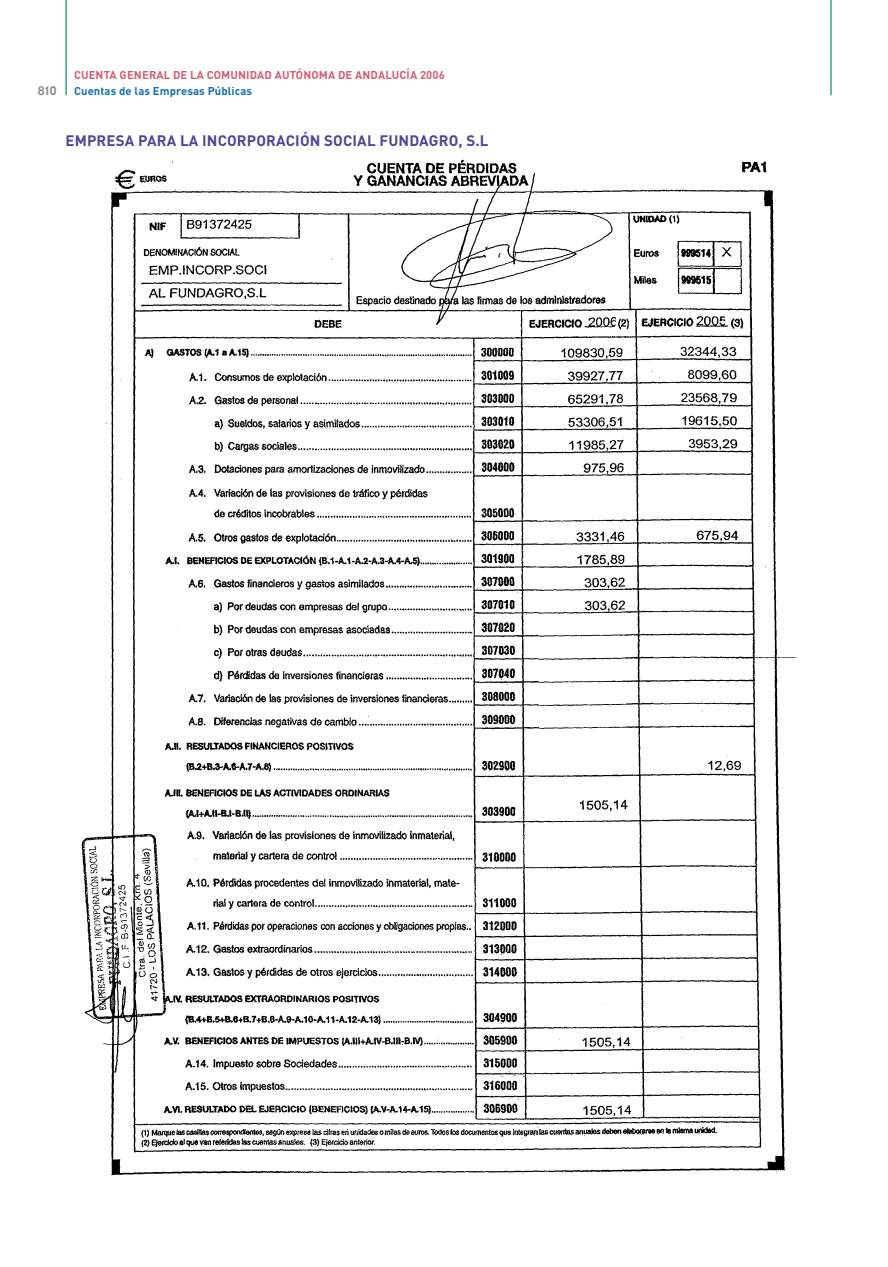
<style>
.page{position:relative;width:888px;height:1267px;background:#fff}
.page>*{position:absolute;margin:0;border:0;box-sizing:border-box;transform-origin:0 0}
.t1{font:700 15px "DIN";letter-spacing:.01em;color:#4f4794}
.t2{font:13.8px "Insignia";color:#87888a}
.t3{font:700 11.25px "DIN";letter-spacing:.01em;color:#d25d76}
.t4{font:700 11.25px "DIN";letter-spacing:.01em;color:#1472ae}
</style>
<div class="page">
<hr style="left:830px;top:0;width:1px;height:95px;background:#008a66">
<img style="left:81px;top:159px;width:716px;height:1017px">
<div style="left:78px;top:532px;width:31px;height:300px;background:#fff"></div>
<hr style="left:66px;top:0;width:1px;height:95px;background:#008a66">
<p class="t2" style="left:38px;top:84px;width:21px">810</p>
<p class="t3" style="left:74px;top:67px;width:16px">CUENTA</p>
<p class="t3" style="left:120px;top:67px;width:16px">GENE</p>
<p class="t3" style="left:149px;top:67px;width:237px">RAL DE LA COMUN IDAD AUTÓNOMA DE AN DALUCÍA</p>
<p class="t3" style="left:420px;top:67px;width:26px">2006</p>
<p class="t4" style="left:74px;top:84px;width:180px">CUENTAS DE LAS EMPRESAS PÚBLICAS</p>
<p class="t1" style="left:66px;top:131px;width:424px">EM PRESA PARA LA I NCORPORACIÓN SOCIAL FUNDAGRO, S.L</p>
</div>
